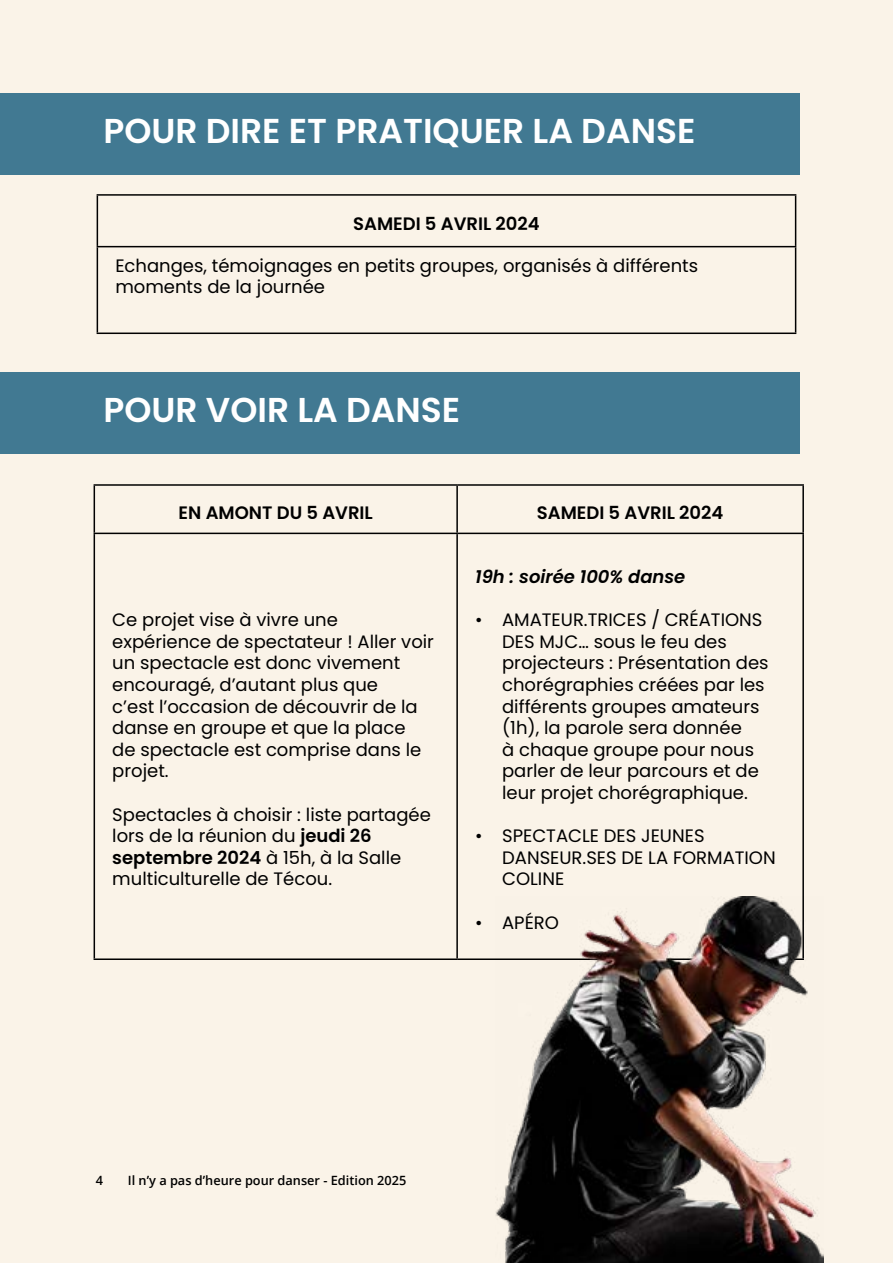
<style>
.page{position:relative;width:893px;height:1263px;background:#faf3e8}
.page>*{position:absolute;margin:0;border:0;box-sizing:border-box;transform-origin:0 0}
.t1{font:600 34.5px "Poppins";color:#fff}
.t2{font:18px/21.6px "Poppins";color:#000}
.t3{font:600 18px "Poppins";color:#000}
.t4{font:italic 600 18px "Poppins";color:#000}
.t5{font:600 12.75px "Open Sans";color:#000}
.s1{font-weight:600}
</style>
<div class="page">
<div style="left:0;top:372px;width:799px;height:82px;background:#417992"></div>
<div style="left:0;top:94px;width:799px;height:81px;background:#417992"></div>
<hr style="left:94px;top:484px;width:363px;height:2px;background:#000">
<hr style="left:94px;top:486px;width:1px;height:47px;background:#000">
<hr style="left:457px;top:484px;width:347px;height:2px;background:#000">
<hr style="left:456px;top:486px;width:2px;height:47px;background:#000">
<hr style="left:802px;top:486px;width:2px;height:47px;background:#000">
<hr style="left:94px;top:533px;width:363px;height:1px;background:#000">
<hr style="left:94px;top:534px;width:1px;height:424px;background:#000">
<hr style="left:457px;top:533px;width:347px;height:1px;background:#000">
<hr style="left:456px;top:534px;width:2px;height:424px;background:#000">
<hr style="left:802px;top:534px;width:2px;height:424px;background:#000">
<hr style="left:94px;top:958px;width:363px;height:2px;background:#000">
<hr style="left:457px;top:958px;width:347px;height:2px;background:#000">
<hr style="left:97px;top:194px;width:699px;height:2px;background:#000">
<hr style="left:97px;top:196px;width:1px;height:50px;background:#000">
<hr style="left:795px;top:196px;width:1px;height:50px;background:#000">
<hr style="left:97px;top:246px;width:699px;height:1px;background:#000">
<hr style="left:97px;top:247px;width:1px;height:85px;background:#000">
<hr style="left:795px;top:247px;width:1px;height:85px;background:#000">
<hr style="left:97px;top:332px;width:699px;height:2px;background:#000">
<img style="left:495px;top:897px;width:328px;height:366px">
<h1 class="t1" style="left:103px;top:111px;width:593px">POUR DIRE ET PRATIQUER LA DANSE</h1>
<p class="t3" style="left:353px;top:213px;width:188px">SAMEDI 5 AVRIL 2024</p>
<p class="t2" style="left:115px;top:255px;width:584px">Echanges, témoignages en petits groupes, organisés à différents moments de la journée</p>
<h1 class="t1" style="left:103px;top:390px;width:358px">POUR VOIR LA DANSE</h1>
<p class="t3" style="left:179px;top:502px;width:196px">EN AMONT DU 5 AVRIL</p>
<p class="t3" style="left:537px;top:502px;width:188px">SAMEDI 5 AVRIL 2024</p>
<p class="t2" style="left:112px;top:609px;width:323px">Ce projet vise à vivre une expérience de spectateur ! Aller voir un spectacle est donc vivement encouragé, d’autant plus que<br>c’est l’occasion de découvrir de la danse en groupe et que la place<br>de spectacle est comprise dans le projet.</p>
<p class="t2" style="left:112px;top:803px;width:320px">Spectacles à choisir : liste partagée lors de la réunion du <span class="s1">jeudi 26 septembre 2024</span> à 15h, à la Salle multiculturelle de Técou.</p>
<p class="t4" style="left:475px;top:566px;width:212px">19h : soirée 100% danse</p>
<p class="t2" style="left:502px;top:609px;width:268px;text-indent:-27px">• AMATEUR.TRICES / CRÉATIONS<br>DES MJC… sous le feu des projecteurs : Présentation des chorégraphies créées par les différents groupes amateurs (1h), la parole sera donnée<br>à chaque groupe pour nous parler de leur parcours et de leur projet chorégraphique.</p>
<p class="t2" style="left:502px;top:825px;width:275px;text-indent:-27px">• SPECTACLE DES JEUNES<br>DANSEUR.SES DE LA FORMATION<br>COLINE</p>
<p class="t2" style="left:475px;top:911px;width:85px">• APÉRO</p>
<p class="t5" style="left:96px;top:1171px;width:9px">4</p>
<p class="t5" style="left:128px;top:1171px;width:280px">Il n’y a pas d’heure pour danser - Edition 2025</p>
</div>
